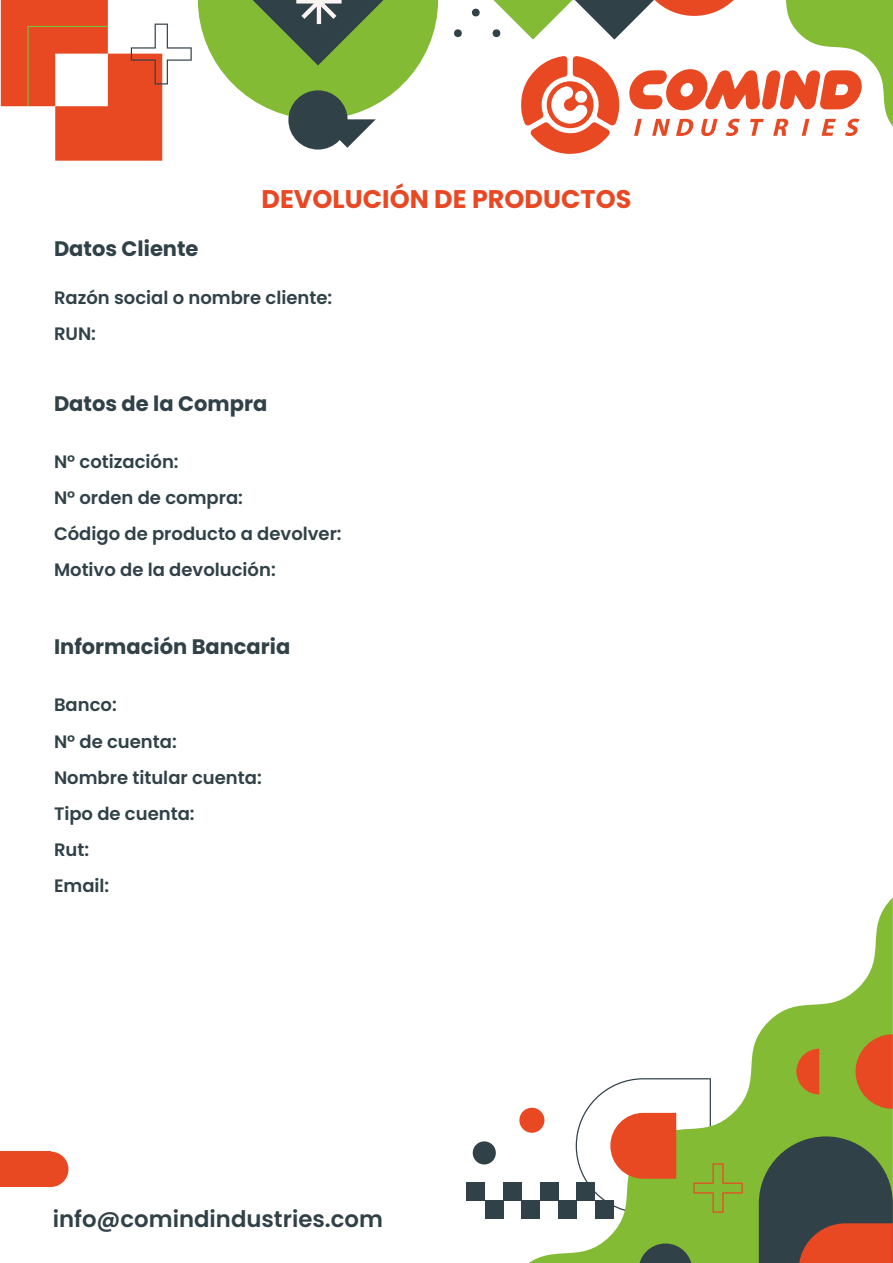
<style>
.page{position:relative;width:893px;height:1263px;background:#fff}
.page>*{position:absolute;margin:0;border:0;box-sizing:border-box;transform-origin:0 0}
.t1{font:700 25.5px "Poppins";color:#e84924}
.t2{font:600 22.8px "Poppins";color:#314148}
.t3{font:700 21px "Poppins";color:#314148}
.t4{font:600 18px/36.2px "Poppins";color:#314148}
</style>
<div class="page">
<svg style="left:520px;top:897px;width:373px;height:366px"></svg>
<svg style="left:759px;top:1136px;width:134px;height:127px;background:#5d503e"></svg>
<svg style="left:576px;top:1078px;width:167px;height:135px"></svg>
<svg style="left:855px;top:1034px;width:38px;height:75px;background:#d06326"></svg>
<svg style="left:796px;top:1049px;width:23px;height:45px"></svg>
<svg style="left:638px;top:1243px;width:54px;height:20px"></svg>
<svg style="left:454px;top:29px;width:8px;height:9px"></svg>
<svg style="left:471px;top:8px;width:9px;height:9px"></svg>
<div style="left:519px;top:1108px;width:25px;height:25px;background:#e84922;border-radius:50%"></div>
<div style="left:0;top:1152px;width:51px;height:35px;background:#e84922"></div>
<div style="left:33px;top:1152px;width:35px;height:35px;background:#e84922;border-radius:50%"></div>
<div style="left:503px;top:1182px;width:19px;height:19px;background:#314148"></div>
<div style="left:522px;top:1200px;width:18px;height:19px;background:#314148"></div>
<div style="left:467px;top:1182px;width:18px;height:19px;background:#314148"></div>
<div style="left:485px;top:1200px;width:18px;height:19px;background:#314148"></div>
<div style="left:577px;top:1182px;width:18px;height:19px;background:#314148"></div>
<div style="left:595px;top:1200px;width:18px;height:19px;background:#314148"></div>
<div style="left:540px;top:1182px;width:18px;height:19px;background:#314148"></div>
<div style="left:558px;top:1200px;width:19px;height:19px;background:#314148"></div>
<svg style="left:1px;top:0;width:191px;height:161px"></svg>
<div style="left:473px;top:1141px;width:23px;height:23px;background:#314148;border-radius:50%"></div>
<svg style="left:198px;top:0;width:240px;height:148px"></svg>
<svg style="left:492px;top:0;width:401px;height:154px"></svg>
<h1 class="t1" style="left:262px;top:184px;width:371px">DEVOLUCIÓN DE PRODUCTOS</h1>
<p class="t3" style="left:54px;top:236px;width:146px">Datos Cliente</p>
<p class="t4" style="left:54px;top:280px;width:280px">Razón social o nombre cliente:</p>
<p class="t4" style="left:54px;top:316px;width:44px">RUN:</p>
<p class="t3" style="left:54px;top:392px;width:215px">Datos de la Compra</p>
<p class="t4" style="left:54px;top:443px;width:126px">N° cotización:</p>
<p class="t4" style="left:54px;top:479px;width:190px">N° orden de compra:</p>
<p class="t4" style="left:54px;top:516px;width:289px">Código de producto a devolver:</p>
<p class="t4" style="left:54px;top:552px;width:223px">Motivo de la devolución:</p>
<p class="t3" style="left:54px;top:634px;width:238px">Información Bancaria</p>
<p class="t4" style="left:54px;top:687px;width:64px">Banco:</p>
<p class="t4" style="left:54px;top:723px;width:124px">N° de cuenta:</p>
<p class="t4" style="left:54px;top:759px;width:209px">Nombre titular cuenta:</p>
<p class="t4" style="left:54px;top:795px;width:142px">Tipo de cuenta:</p>
<p class="t4" style="left:54px;top:832px;width:57px">Rut:<br>Email:</p>
<p class="t2" style="left:53px;top:1206px;width:332px">info@comindindustries.com</p>
</div>
